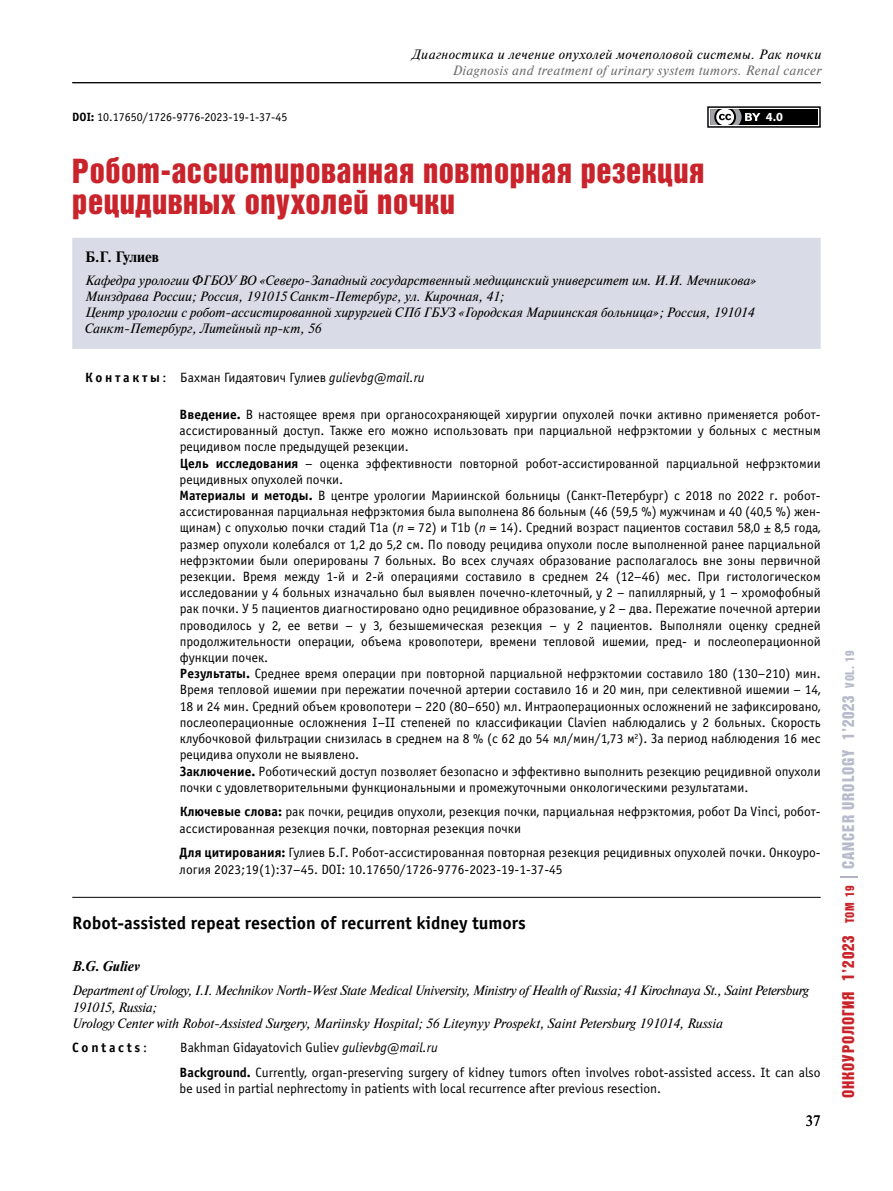
<style>
.page{position:relative;width:893px;height:1191px;background:#fff}
.page>*{position:absolute;margin:0;border:0;box-sizing:border-box;transform-origin:0 0}
.t1{font:33.75px/31.7px "Bastion Kontrast Alt C";letter-spacing:.015em;color:#c9242b}
.t2{font:700 18px "Officina Sans C";color:#000}
.t3{font:16.5px "Bastion Kontrast Alt C";letter-spacing:.05em;color:#b7bbca}
.t4{font:700 15px "Newton C";color:#000}
.t5{font:15px "Newton C";color:#000}
.t6{font:italic 700 14.25px "Newton C";color:#000}
.t7{font:13.5px/16.2px "Officina Sans C";color:#000}
.t8{font:italic 13.5px/16.2px "Newton C";color:#000}
.t9{font:italic 13.5px/16.2px "Newton C";letter-spacing:-.02em;color:#000}
.t10{font:italic 13.5px "Newton C";letter-spacing:.03em;color:#000}
.t11{font:italic 13.5px "Newton C";letter-spacing:.03em;color:#6d6e71}
.t12{font:700 13.5px "Officina Sans C";letter-spacing:.2em;color:#000}
.t13{font:700 12.45px "Myriad Pro";color:#fff}
.t14{font:12px "Officina Sans C";color:#000}
.s1{font-weight:700}
.s2{font-style:italic}
.s3{font-weight:400}
.s4{color:#c9242b}
.s5{font-size:17.1px;color:#c9242b}
.s6{font-size:12.3px;color:#c9242b}
.s7{font-size:12.3px}
</style>
<div class="page">
<svg style="left:840px;top:876px;width:18px;height:1px"></svg>
<hr style="left:72px;top:82px;width:749px;height:1px;background:#000">
<div style="left:72px;top:238px;width:749px;height:111px;background:#d9dbe6"></div>
<hr style="left:72px;top:897px;width:749px;height:1px;background:#000">
<div style="left:707px;top:106px;width:114px;height:22px;border:1px solid #000"></div>
<div style="left:710px;top:109px;width:108px;height:16px;background:#000"></div>
<svg style="left:710px;top:109px;width:50px;height:16px"></svg>
<p class="t10" style="left:412px;top:47px;width:411px">Диагностика и лечение опухолей мочеполовой системы. Рак почки</p>
<p class="t11" style="left:452px;top:63px;width:370px">Diagnosis and treatment of urinary system tumors. Renal cancer</p>
<p class="t14" style="left:72px;top:111px;width:217px"><span class="s1">DOI:</span> 10.17650/1726-9776-2023-19-1-37-45</p>
<p class="t13" style="left:766px;top:109px;width:18px">4.0</p>
<h1 class="t1" style="left:72px;top:155px;width:633px">Робот-ассистированная повторная резекция рецидивных опухолей почки</h1>
<p class="t4" style="left:85px;top:249px;width:75px">Б.Г. Гулиев</p>
<p class="t8" style="left:85px;top:272px;width:673px">Кафедра урологии ФГБОУ ВО «Северо-Западный государственный медицинский университет им. И.И. Мечникова» Минздрава России; Россия, 191015 Санкт-Петербург, ул. Кирочная, 41;<br>Центр урологии с робот-ассистированной хирургией СПб ГБУЗ «Городская Мариинская больница»; Россия, 191014<br>Санкт-Петербург, Литейный пр-кт, 56</p>
<p class="t7" style="left:85px;top:369px;width:341px"><span class="s1">К о н т а к т ы</span> : Бахман Гидаятович Гулиев <span class="s2">gulievbg@mail.ru</span></p>
<p class="t7" style="left:180px;top:406px;width:643px"><span class="s1">Введение.</span> В настоящее время при органосохраняющей хирургии опухолей почки активно применяется робот&shy;ассистированный доступ. Также его можно использовать при парциальной нефрэктомии у больных с местным рецидивом после предыдущей резекции.<br><span class="s1">Цель исследования</span> – оценка эффективности повторной робот-ассистированной парциальной нефрэктомии рецидивных опухолей почки.<br><span class="s1">Материалы и методы.</span> В центре урологии Мариинской больницы (Санкт-Петербург) с 2018 по 2022 г. робот&shy;ассистированная парциальная нефрэктомия была выполнена 86 больным (46 (59,5 %) мужчинам и 40 (40,5 %) жен&shy;щинам) с опухолью почки стадий Т1а (<span class="s2">n</span> = 72) и Т1b (<span class="s2">n</span> = 14). Средний возраст пациентов составил 58,0 ± 8,5 года, размер опухоли колебался от 1,2 до 5,2 см. По поводу рецидива опухоли после выполненной ранее парциальной нефрэктомии были оперированы 7 больных. Во всех случаях образование располагалось вне зоны первичной резекции. Время между 1-й и 2-й операциями составило в среднем 24 (12–46) мес. При гистологическом исследовании у 4 больных изначально был выявлен почечно-клеточный, у 2 – папиллярный, у 1 – хромофобный рак почки. У 5 пациентов диагностировано одно рецидивное образование, у 2 – два. Пережатие почечной артерии проводилось у 2, ее ветви – у 3, безышемическая резекция – у 2 пациентов. Выполняли оценку средней продолжительности операции, объема кровопотери, времени тепловой ишемии, пред- и послеоперационной функции почек.<br><span class="s1">Результаты.</span> Среднее время операции при повторной парциальной нефрэктомии составило 180 (130–210) мин.<br>Время тепловой ишемии при пережатии почечной артерии составило 16 и 20 мин, при селективной ишемии – 14, 18 и 24 мин. Средний объем кровопотери – 220 (80–650) мл. Интраоперационных осложнений не зафиксировано, послеоперационные осложнения I–II степеней по классификации Clavien наблюдались у 2 больных. Скорость клубочковой фильтрации снизилась в среднем на 8 % (с 62 до 54 мл/мин/1,73 м<sup>2</sup>). За период наблюдения 16 мес рецидива опухоли не выявлено.<br><span class="s1">Заключение.</span> Роботический доступ позволяет безопасно и эффективно выполнить резекцию рецидивной опухоли почки с удовлетворительными функциональными и промежуточными онкологическими результатами.</p>
<p class="t7" style="left:180px;top:804px;width:642px"><span class="s1">Ключевые слова:</span> рак почки, рецидив опухоли, резекция почки, парциальная нефрэктомия, робот Da Vinci, робот&shy;ассистированная резекция почки, повторная резекция почки</p>
<p class="t7" style="left:180px;top:845px;width:642px"><span class="s1">Для цитирования:</span> Гулиев Б.Г. Робот-ассистированная повторная резекция рецидивных опухолей почки. Онкоуро&shy;логия 2023;19(1):37–45. DOI: 10.17650/1726-9776-2023-19-1-37-45</p>
<h2 class="t2" style="left:72px;top:912px;width:455px">Robot-assisted repeat resection of recurrent kidney tumors</h2>
<p class="t6" style="left:72px;top:958px;width:69px">B.G. Guliev</p>
<p class="t9" style="left:72px;top:982px;width:738px">Department of Urology, I.I. Mechnikov North-West State Medical University, Ministry of Health of Russia; 41 Kirochnaya St., Saint Petersburg<br>191015, Russia;<br>Urology Center with Robot-Assisted Surgery, Mariinsky Hospital; 56 Liteynyy Prospekt, Saint Petersburg 191014, Russia</p>
<p class="t12" style="left:72px;top:1040px;width:76px">Contacts<span class="s3">:</span></p>
<p class="t7" style="left:180px;top:1035px;width:642px;line-height:24.8px">Bakhman Gidayatovich Guliev <span class="s2">gulievbg@mail.ru<br></span><span class="s1">Background.</span> Currently, organ-preserving surgery of kidney tumors often involves robot-assisted access. It can also</p>
<p class="t7" style="left:180px;top:1081px;width:483px">be used in partial nephrectomy in patients with local recurrence after previous resection.</p>
<p class="t5" style="left:806px;top:1113px;width:17px">37</p>
<p class="t3" style="left:840px;top:1097px;width:448px;rotate:-90deg"><span class="s4">ОНКОУРОЛОГИЯ</span> <span class="s5">1</span><span class="s4">’2023</span> <span class="s6">ТОМ 19</span> CANCER UROLOGY 1’2023 <span class="s7">VOL. 19</span></p>
</div>
